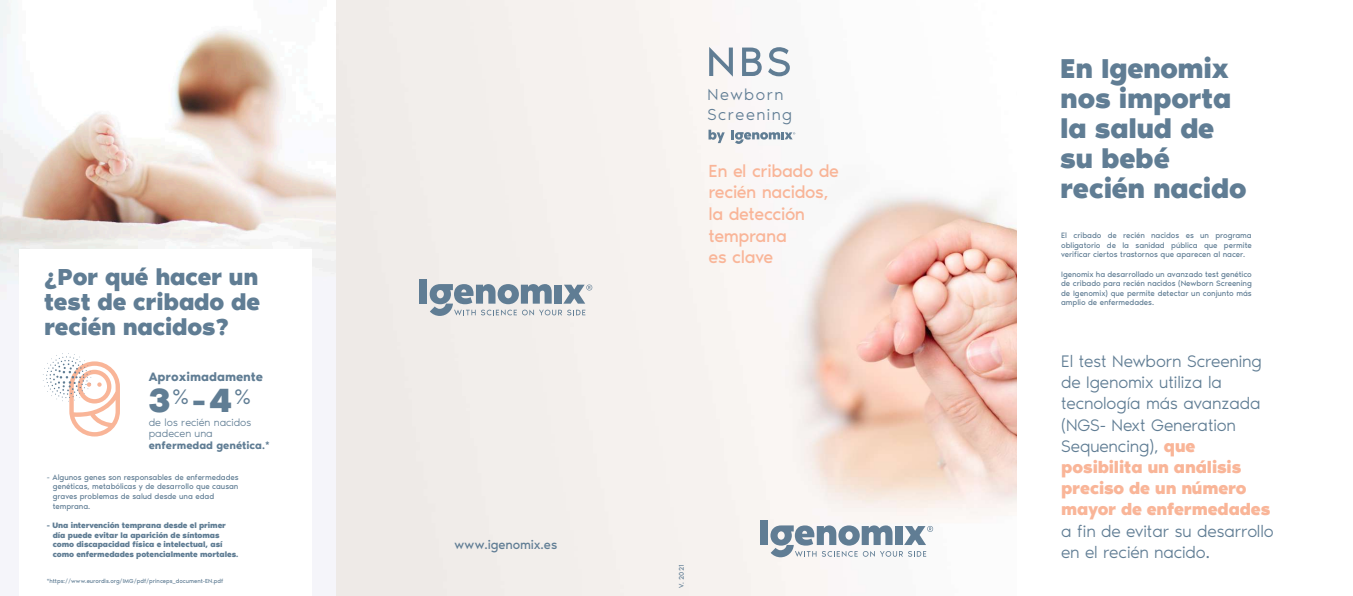
<style>
.page{position:relative;width:1353px;height:596px;background:#fff}
.page>*{position:absolute;margin:0;border:0;box-sizing:border-box;transform-origin:0 0}
.t1{font:700 34.5px "Noir Pro";color:#607d94}
.t2{font:700 28px/30px "Noir Pro";letter-spacing:-.01em;color:#607d94}
.t3{font:700 23.8px/25px "Noir Pro";letter-spacing:-.01em;color:#607d94;text-align:justify}
.t4{font:18px/21.6px "Noir Pro";letter-spacing:-.02em;color:#f9b598}
.t5{font:300 17.2px/21.2px "Noir Pro";letter-spacing:-.01em;color:#607d94}
.t6{font:300 16.4px/19.6px "Noir Pro";letter-spacing:.09em;color:#607d94}
.t7{font:13px "Noir Pro";letter-spacing:-.01em;color:#607d94}
.t8{font:600 12.5px "Noir Pro";color:#607d94}
.t9{font:300 10.7px/11.6px "Noir Pro";color:#607d94}
.t10{font:600 10.7px "Noir Pro";color:#607d94}
.t11{font:8px/9.6px "Noir Pro";letter-spacing:-.01em;color:#607d94;text-align:justify}
.t12{font:700 8px/9.6px "Noir Pro";letter-spacing:-.01em;color:#607d94}
.t13{font:7px "Noir Pro";color:#607d94}
.t14{font:6px "Noir Pro";letter-spacing:-.01em;color:#607d94}
.s1{font-weight:700;color:#f9b598}
</style>
<div class="page">
<img style="left:0;top:0;width:1016px;height:595px">
<div style="left:19px;top:249px;width:293px;height:346px;background:#fff"></div>
<div style="left:760px;top:519px;width:7px;height:25px;background:#607d94"></div>
<svg style="left:770px;top:525px;width:163px;height:32px"></svg>
<div style="left:419px;top:278px;width:7px;height:25px;background:#607d94"></div>
<svg style="left:429px;top:284px;width:163px;height:32px;background:#adb9c2"></svg>
<svg style="left:731px;top:130px;width:64px;height:14px"></svg>
<svg style="left:708px;top:130px;width:16px;height:13px"></svg>
<svg style="left:709px;top:47px;width:23px;height:30px"></svg>
<svg style="left:742px;top:47px;width:19px;height:29px"></svg>
<svg style="left:768px;top:47px;width:21px;height:29px"></svg>
<svg style="left:43px;top:353px;width:77px;height:83px"></svg>
<h3 class="t3" style="left:44px;top:262px;width:217px">¿Por qué hacer un test de cribado de recién nacidos?</h3>
<h3 class="t8" style="left:149px;top:366px;width:116px">Aproximadamente</h3>
<h3 class="t9" style="left:149px;top:415px;width:104px">de los recién nacidos padecen una</h3>
<h3 class="t10" style="left:149px;top:436px;width:122px">enfermedad genética.*</h3>
<h1 class="t1" style="left:148px;top:372px;width:104px">3<sup>%</sup>-4<sup>%</sup></h1>
<p class="t11" style="left:53px;top:471px;width:187px;text-align:left;text-indent:-6px">- Algunos genes son responsables de enfermedades genéticas, metabólicas y de desarrollo que causan graves problemas de salud desde una edad temprana.</p>
<p class="t12" style="left:53px;top:519px;width:187px;text-indent:-6px">- Una intervención temprana desde el primer día puede evitar la aparición de síntomas como discapacidad física e intelectual, así como enfermedades potencialmente mortales.</p>
<p class="t14" style="left:47px;top:575px;width:178px">*https://www.eurordis.org/IMG/pdf/princeps_document-EN.pdf</p>
<h3 class="t7" style="left:454px;top:534px;width:104px">www.igenomix.es</h3>
<h3 class="t6" style="left:707px;top:84px;width:86px">Newborn<br>Screening</h3>
<h3 class="t4" style="left:708px;top:159px;width:132px">En el cribado de recién nacidos, la detección temprana<br>es clave</h3>
<p class="t13" style="left:676px;top:588px;width:25px;rotate:-90deg">V. 2021</p>
<h2 class="t2" style="left:1060px;top:51px;width:188px">En Igenomix nos importa la salud de su bebé recién nacido</h2>
<p class="t11" style="left:1061px;top:230px;width:192px">El cribado de recién nacidos es un programa obligatorio de la sanidad pública que permite verificar ciertos trastornos que aparecen al nacer.</p>
<p class="t11" style="left:1061px;top:268px;width:192px">Igenomix ha desarrollado un avanzado test genético de cribado para recién nacidos (Newborn Screening de Igenomix) que permite detectar un conjunto más amplio de enfermedades.</p>
<h3 class="t5" style="left:1061px;top:349px;width:210px">El test Newborn Screening de Igenomix utiliza la tecnología más avanzada (NGS- Next Generation<br>Sequencing), <span class="s1">que posibilita un análisis preciso de un número mayor de enfermedades</span></h3>
<h3 class="t5" style="left:1060px;top:519px;width:214px">a fin de evitar su desarrollo en el recién nacido.</h3>
</div>
